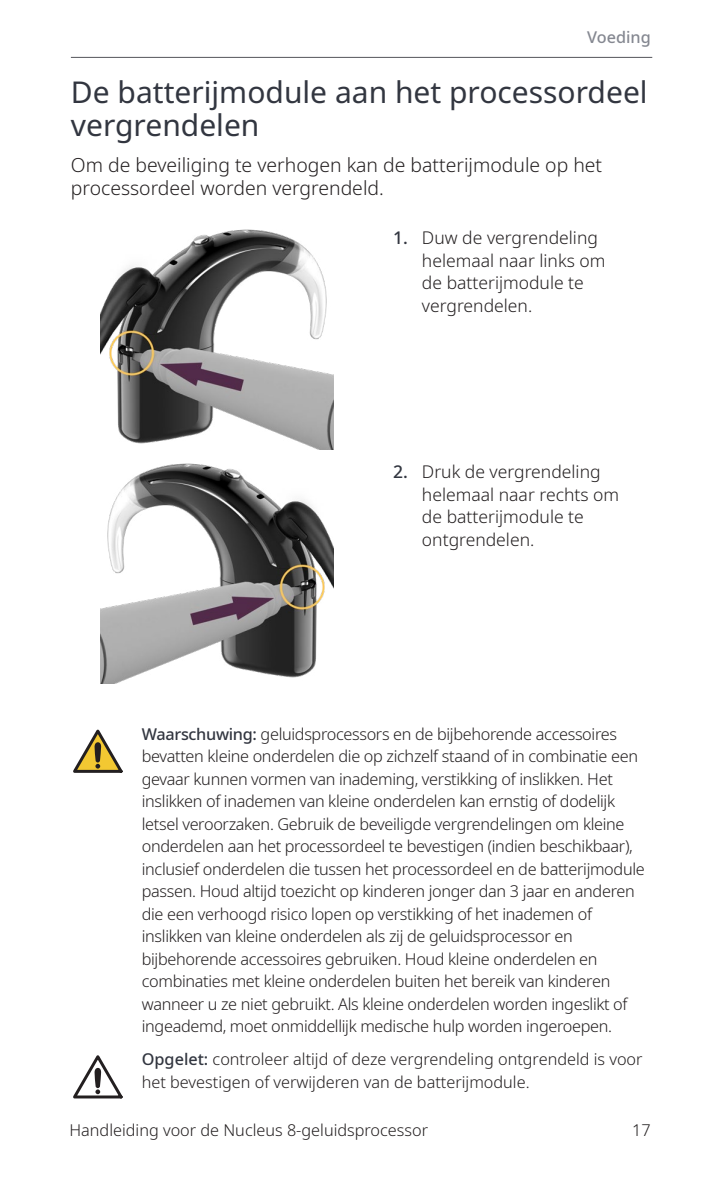
<style>
.page{position:relative;width:709px;height:1177px;background:#fff}
.page>*{position:absolute;margin:0;border:0;box-sizing:border-box;transform-origin:0 0}
.Heading_2{font:30px/32.5px "Noto Sans";color:#323640}
.Body{font:300 19.5px/22.5px "Noto Sans";color:#231f20}
.t1{font:300 17.5px/22.5px "Noto Sans";color:#231f20}
.Note-Tip-Caution-War{font:300 16.25px/22.5px "Noto Sans";letter-spacing:-.02em;color:#231f20}
.Note-Tip-Caution-War-2{font:300 16.25px/22.5px "Noto Sans";color:#231f20}
.t2{font:500 16.25px "Noto Sans";color:#858891}
.s1{font-weight:500;color:#323640}
</style>
<div class="page">
<hr style="left:71px;top:57px;width:581px;height:1px;background:#54555a">
<img style="left:100px;top:229px;width:233px;height:454px">
<svg style="left:73px;top:729px;width:50px;height:43px"></svg>
<svg style="left:73px;top:1055px;width:50px;height:43px"></svg>
<p class="t2" style="left:587px;top:25px;width:65px">Voeding</p>
<p class="Heading_2" style="left:71px;top:77px;width:578px">De batterijmodule aan het processordeel vergrendelen</p>
<p class="Body" style="left:71px;top:154px;width:533px">Om de beveiliging te verhogen kan de batterijmodule op het processordeel worden vergrendeld.</p>
<p class="t1" style="left:422px;top:227px;width:185px;text-indent:-29px"><span class="s1">1.</span> Duw de vergrendeling helemaal naar links om de batterijmodule te vergrendelen.</p>
<p class="t1" style="left:422px;top:461px;width:199px;text-indent:-29px"><span class="s1">2.</span> Druk de vergrendeling helemaal naar rechts om de batterijmodule te ontgrendelen.</p>
<p class="Note-Tip-Caution-War" style="left:142px;top:722px;width:504px"><span class="s1">Waarschuwing:</span> geluidsprocessors en de bijbehorende accessoires bevatten kleine onderdelen die op zichzelf staand of in combinatie een gevaar kunnen vormen van inademing, verstikking of inslikken. Het inslikken of inademen van kleine onderdelen kan ernstig of dodelijk letsel veroorzaken. Gebruik de beveiligde vergrendelingen om kleine onderdelen aan het processordeel te bevestigen (indien beschikbaar), inclusief onderdelen die tussen het processordeel en de batterijmodule passen. Houd altijd toezicht op kinderen jonger dan 3 jaar en anderen die een verhoogd risico lopen op verstikking of het inademen of inslikken van kleine onderdelen als zij de geluidsprocessor en bijbehorende accessoires gebruiken. Houd kleine onderdelen en combinaties met kleine onderdelen buiten het bereik van kinderen wanneer u ze niet gebruikt. Als kleine onderdelen worden ingeslikt of ingeademd, moet onmiddellijk medische hulp worden ingeroepen.</p>
<p class="Note-Tip-Caution-War-2" style="left:142px;top:1048px;width:502px"><span class="s1">Opgelet:</span> controleer altijd of deze vergrendeling ontgrendeld is voor het bevestigen of verwijderen van de batterijmodule.</p>
<p class="Note-Tip-Caution-War-2" style="left:69px;top:1119px;width:360px">Handleiding voor de Nucleus 8-geluidsprocessor</p>
<p class="Note-Tip-Caution-War" style="left:632px;top:1119px;width:20px">17</p>
</div>
